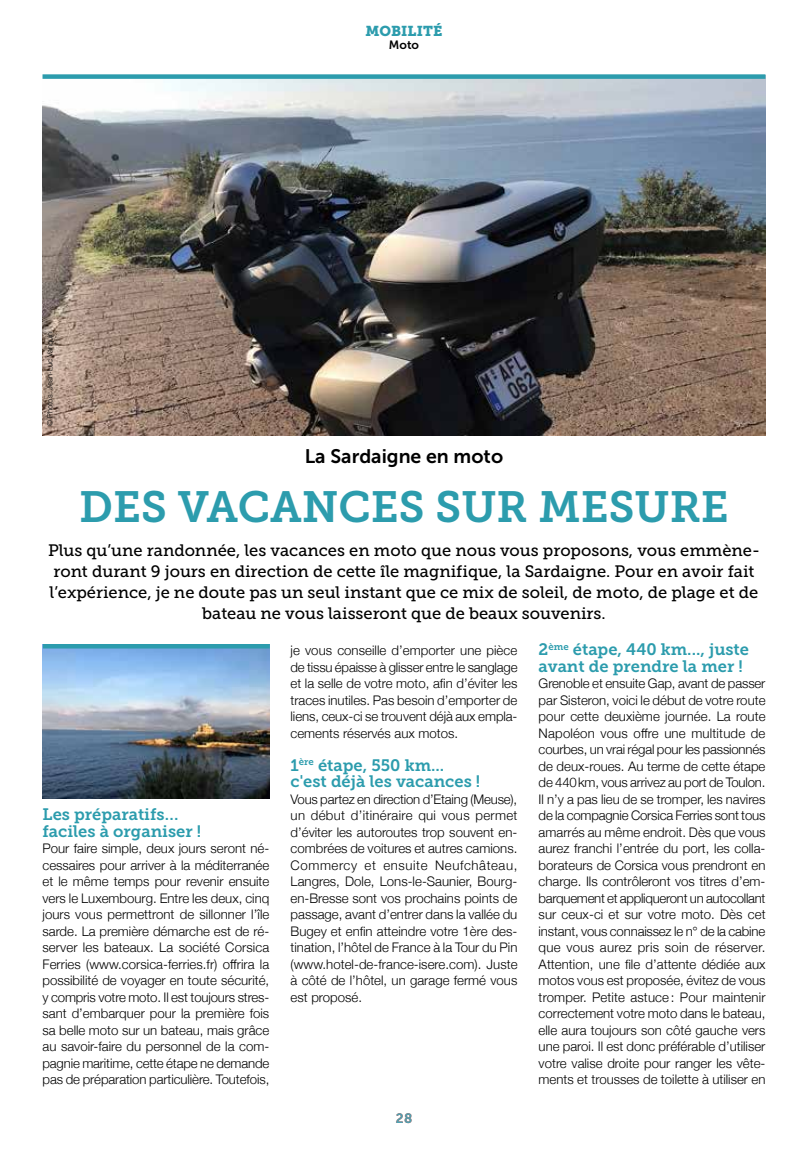
<style>
.page{position:relative;width:808px;height:1149px;background:#fff}
.page>*{position:absolute;margin:0;border:0;box-sizing:border-box;transform-origin:0 0}
.t1{font:43.5px "Museo Slab 700";color:#2c9cad}
.t2{font:19.5px "Museo Sans 700";color:#000}
.t3{font:16.5px/21px "Museo Slab 500";color:#000;text-align:center}
.t4{font:16.5px/16.5px "Museo Slab 700";color:#2c9cad}
.t5{font:14.25px "Museo Slab 900";letter-spacing:.005em;color:#2c9cad}
.t6{font:13.5px "Museo Sans 700";color:#4fa4b5}
.t7{font:300 13.2px/16.5px "Helvetica Neue";color:#000;text-align:justify}
.t8{font:12px "Museo Sans 700";color:#000}
.t9{font:300 7.5px "Helvetica Neue LT Std";color:#000}
</style>
<div class="page">
<img style="left:43px;top:79px;width:722px;height:356px">
<div style="left:43px;top:74px;width:722px;height:5px;background:#2c9cad"></div>
<img style="left:43px;top:648px;width:227px;height:150px">
<div style="left:43px;top:643px;width:227px;height:5px;background:#2c9cad"></div>
<p class="t5" style="left:365px;top:22px;width:79px">MOBILITÉ</p>
<p class="t8" style="left:389px;top:38px;width:32px">Moto</p>
<p class="t9" style="left:45px;top:426px;width:96px;rotate:-90deg">© Photos : Jean-Luc Vanquin</p>
<h2 class="t2" style="left:305px;top:445px;width:200px">La Sardaigne en moto</h2>
<h1 class="t1" style="left:79px;top:482px;width:651px">DES VACANCES SUR MESURE</h1>
<p class="t3" style="left:48px;top:539px;width:713px">Plus qu’une randonnée, les vacances en moto que nous vous proposons, vous emmène&shy;ront durant 9 jours en direction de cette île magnifique, la Sardaigne. Pour en avoir fait l’expérience, je ne doute pas un seul instant que ce mix de soleil, de moto, de plage et de bateau ne vous laisseront que de beaux souvenirs.</p>
<p class="t4" style="left:43px;top:806px;width:160px">Les préparatifs… faciles à organiser !</p>
<p class="t7" style="left:43px;top:839px;width:228px">Pour faire simple, deux jours seront né&shy;cessaires pour arriver à la méditerranée et le même temps pour revenir ensuite vers le Luxembourg. Entre les deux, cinq jours vous permettront de sillonner l’île sarde. La première démarche est de ré&shy;server les bateaux. La société Corsica Ferries (www.corsica-ferries.fr) offrira la possibilité de voyager en toute sécurité, y compris votre moto. Il est toujours stres&shy;sant d’embarquer pour la première fois sa belle moto sur un bateau, mais grâce au savoir-faire du personnel de la com&shy;pagnie maritime, cette étape ne demande pas de préparation particulière. Toutefois,</p>
<p class="t7" style="left:291px;top:641px;width:228px">je vous conseille d’emporter une pièce de tissu épaisse à glisser entre le sanglage et la selle de votre moto, afin d’éviter les traces inutiles. Pas besoin d’emporter de liens, ceux-ci se trouvent déjà aux empla&shy;cements réservés aux motos.</p>
<p class="t4" style="left:291px;top:756px;width:191px">1<sup>ère</sup> étape, 550 km... c'est déjà les vacances !</p>
<p class="t7" style="left:291px;top:789px;width:228px">Vous partez en direction d’Etaing (Meuse), un début d’itinéraire qui vous permet d’éviter les autoroutes trop souvent en&shy;combrées de voitures et autres camions.<br>Commercy et ensuite Neufchâteau, Langres, Dole, Lons-le-Saunier, Bourg&shy;en-Bresse sont vos prochains points de passage, avant d’entrer dans la vallée du Bugey et enfin atteindre votre 1ère des&shy;tination, l’hôtel de France à la Tour du Pin (www.hotel-de-france-isere.com). Juste à côté de l’hôtel, un garage fermé vous est proposé.</p>
<p class="t6" style="left:396px;top:1110px;width:18px">28</p>
<p class="t4" style="left:539px;top:641px;width:212px">2<sup>ème</sup> étape, 440 km..., juste avant de prendre la mer !</p>
<p class="t7" style="left:539px;top:674px;width:228px">Grenoble et ensuite Gap, avant de passer par Sisteron, voici le début de votre route pour cette deuxième journée. La route Napoléon vous offre une multitude de courbes, un vrai régal pour les passionnés de deux-roues. Au terme de cette étape de 440km, vous arrivez au port de Toulon.<br>Il n’y a pas lieu de se tromper, les navires de la compagnie Corsica Ferries sont tous amarrés au même endroit. Dès que vous aurez franchi l’entrée du port, les colla&shy;borateurs de Corsica vous prendront en charge. Ils contrôleront vos titres d’em&shy;barquement et appliqueront un autocollant sur ceux-ci et sur votre moto. Dès cet instant, vous connaissez le n° de la cabine que vous aurez pris soin de réserver.<br>Attention, une file d’attente dédiée aux motos vous est proposée, évitez de vous tromper. Petite astuce : Pour maintenir correctement votre moto dans le bateau, elle aura toujours son côté gauche vers une paroi. Il est donc préférable d’utiliser votre valise droite pour ranger les vête&shy;ments et trousses de toilette à utiliser en</p>
</div>
